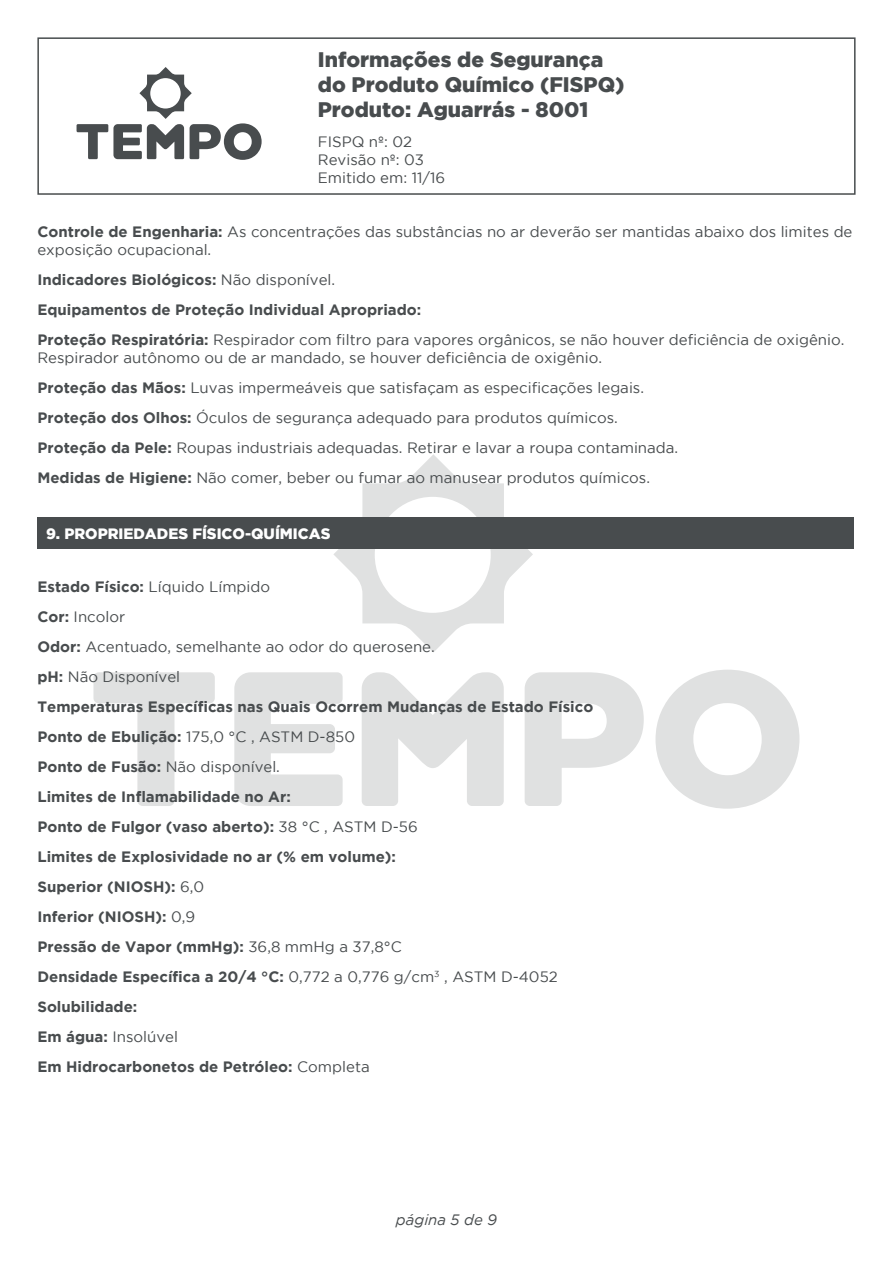
<style>
.page{position:relative;width:893px;height:1263px;background:#fff}
.page>*{position:absolute;margin:0;border:0;box-sizing:border-box;transform-origin:0 0}
.t1{font:900 21px/25.2px "Gotham";color:#484c4e}
.t2{font:15px/30px "Gotham";color:#484c4e}
.t3{font:700 15px/30px "Gotham";color:#484c4e}
.t4{font:900 15px "Gotham";color:#fff}
.t5{font:italic 15px "Gotham";color:#484c4e}
.s1{font-weight:700}
.s2{font-weight:400}
</style>
<div class="page">
<div style="left:37px;top:37px;width:818px;height:158px;border:2px solid #484c4e"></div>
<svg style="left:77px;top:67px;width:185px;height:93px"></svg>
<svg style="left:525px;top:672px;width:119px;height:134px"></svg>
<svg style="left:655px;top:670px;width:144px;height:139px"></svg>
<svg style="left:362px;top:672px;width:142px;height:134px"></svg>
<svg style="left:93px;top:672px;width:122px;height:134px"></svg>
<svg style="left:234px;top:672px;width:109px;height:134px"></svg>
<svg style="left:333px;top:454px;width:200px;height:198px"></svg>
<div style="left:37px;top:517px;width:817px;height:32px;background:#484c4e"></div>
<h1 class="t1" style="left:318px;top:46px;width:308px">Informações de Segurança do Produto Químico (FISPQ)<br>Produto: Aguarrás - 8001</h1>
<p class="t2" style="left:318px;top:133px;width:129px;line-height:18px">FISPQ nº: 02<br>Revisão nº: 03<br>Emitido em: 11/16</p>
<p class="t2" style="left:37px;top:223px;width:817px;line-height:18px"><span class="s1">Controle de Engenharia:</span> As concentrações das substâncias no ar deverão ser mantidas abaixo dos limites de exposição ocupacional.</p>
<p class="t2" style="left:37px;top:265px;width:809px"><span class="s1">Indicadores Biológicos:</span> Não disponível.<br><span class="s1">Equipamentos de Proteção Individual Apropriado:<br>Proteção Respiratória:</span> Respirador com filtro para vapores orgânicos, se não houver deficiência de oxigênio.</p>
<p class="t2" style="left:37px;top:343px;width:642px">Respirador autônomo ou de ar mandado, se houver deficiência de oxigênio.<br><span class="s1">Proteção das Mãos:</span> Luvas impermeáveis que satisfaçam as especificações legais.<br><span class="s1">Proteção dos Olhos:</span> Óculos de segurança adequado para produtos químicos.<br><span class="s1">Proteção da Pele:</span> Roupas industriais adequadas. Retirar e lavar a roupa contaminada.<br><span class="s1">Medidas de Higiene:</span> Não comer, beber ou fumar ao manusear produtos químicos.</p>
<p class="t4" style="left:46px;top:525px;width:286px">9. PROPRIEDADES FÍSICO-QUÍMICAS</p>
<p class="t3" style="left:37px;top:571px;width:557px">Estado Físico: <span class="s2">Líquido Límpido<br></span>Cor: <span class="s2">Incolor<br></span>Odor: <span class="s2">Acentuado, semelhante ao odor do querosene.<br></span>pH: <span class="s2">Não Disponível<br></span>Temperaturas Específicas nas Quais Ocorrem Mudanças de Estado Físico Ponto de Ebulição: <span class="s2">175,0 °C , ASTM D-850<br></span>Ponto de Fusão: <span class="s2">Não disponível.<br></span>Limites de Inflamabilidade no Ar:<br>Ponto de Fulgor (vaso aberto): <span class="s2">38 °C , ASTM D-56<br></span>Limites de Explosividade no ar (% em volume):<br>Superior (NIOSH): <span class="s2">6,0<br></span>Inferior (NIOSH): <span class="s2">0,9<br></span>Pressão de Vapor (mmHg): <span class="s2">36,8 mmHg a 37,8°C<br></span>Densidade Específica a 20/4 °C: <span class="s2">0,772 a 0,776 g/cm</span><sup>3</sup> <span class="s2">, ASTM D-4052<br></span>Solubilidade:<br>Em água: <span class="s2">Insolúvel<br></span>Em Hidrocarbonetos de Petróleo: <span class="s2">Completa</span></p>
<p class="t5" style="left:396px;top:1212px;width:103px">página 5 de 9</p>
</div>
